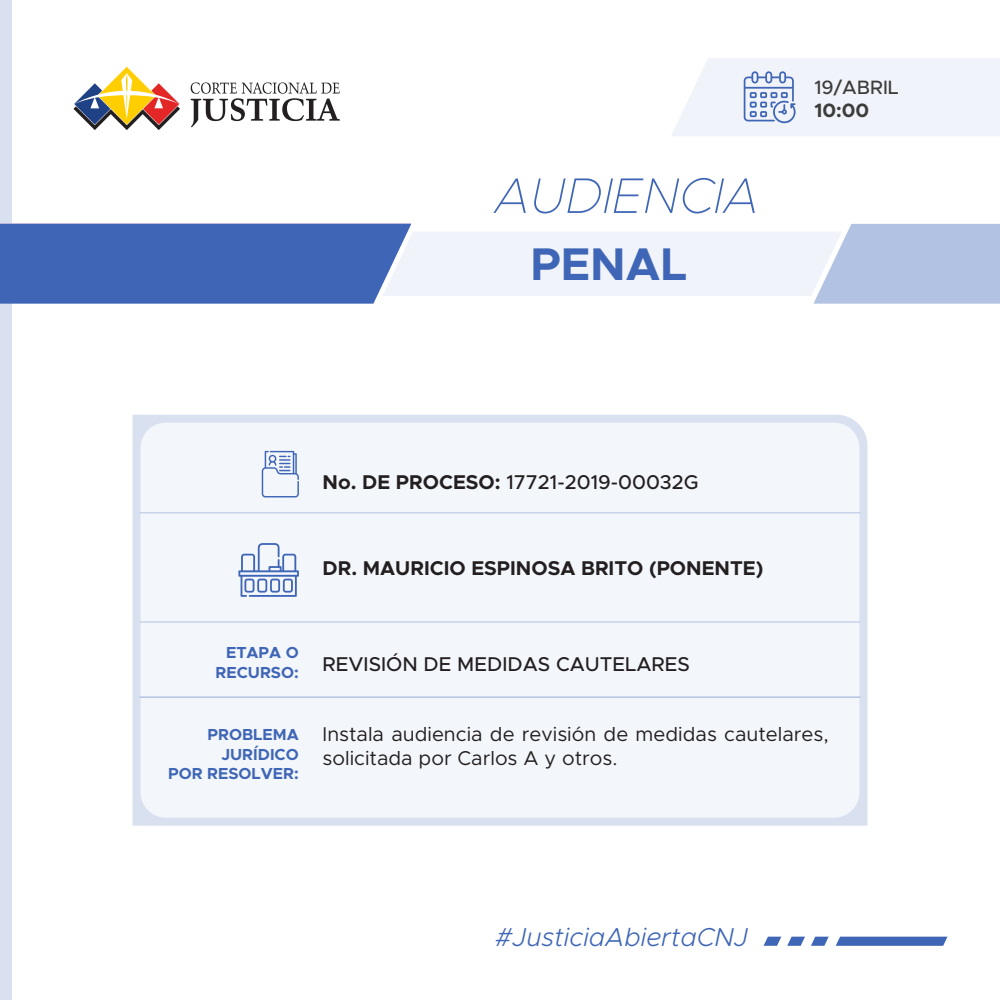
<style>
.page{position:relative;width:1000px;height:1000px;background:#fff}
.page>*{position:absolute;margin:0;border:0;box-sizing:border-box;transform-origin:0 0}
.t1{font:italic 100 50.2px "Metropolis";color:#3f66b6}
.t2{font:700 46px "Metropolis";color:#3f66b6}
.t3{font:italic 300 26px "Metropolis";color:#3f66b6}
.t4{font:20px/24px "Metropolis";color:#231f20}
.t5{font:500 20px "Metropolis";color:#231f20}
.t6{font:700 20px "Metropolis";color:#231f20}
.t7{font:500 19.4px "Metropolis";color:#3c3c3b}
.t8{font:700 19.4px "Metropolis";color:#3c3c3b}
.t9{font:700 16px/19.2px "Metropolis";color:#3f66b6;text-align:right}
.s1{font-weight:700}
</style>
<div class="page">
<svg style="left:133px;top:415px;width:734px;height:411px;background:#dae1f0"></svg>
<div style="left:141px;top:423px;width:718px;height:395px;background:#f3f6fb;border-radius:25px"></div>
<div style="left:0;top:0;width:12px;height:1000px;background:#d9e0f0"></div>
<svg style="left:836px;top:937px;width:112px;height:9px"></svg>
<svg style="left:811px;top:937px;width:18px;height:9px"></svg>
<svg style="left:787px;top:937px;width:18px;height:9px"></svg>
<svg style="left:764px;top:937px;width:17px;height:9px"></svg>
<svg style="left:262px;top:451px;width:37px;height:46px"></svg>
<hr style="left:140px;top:513px;width:720px;height:1px;background:#b2c2e2">
<hr style="left:140px;top:622px;width:720px;height:1px;background:#b2c2e2">
<hr style="left:140px;top:697px;width:720px;height:1px;background:#b2c2e2">
<svg style="left:238px;top:543px;width:61px;height:54px"></svg>
<svg style="left:0;top:223px;width:1000px;height:81px"></svg>
<svg style="left:191px;top:82px;width:149px;height:45px"></svg>
<svg style="left:73px;top:66px;width:107px;height:64px"></svg>
<svg style="left:671px;top:58px;width:329px;height:78px"></svg>
<h1 class="t1" style="left:495px;top:164px;width:266px">AUDIENCIA</h1>
<h2 class="t2" style="left:530px;top:235px;width:158px">PENAL</h2>
<p class="t7" style="left:814px;top:75px;width:86px">19/ABRIL</p>
<p class="t8" style="left:814px;top:98px;width:56px">10:00</p>
<p class="t5" style="left:323px;top:470px;width:378px"><span class="s1">No. DE PROCESO:</span> 17721-2019-00032G</p>
<p class="t6" style="left:323px;top:555px;width:442px">DR. MAURICIO ESPINOSA BRITO (PONENTE)</p>
<p class="t9" style="left:216px;top:643px;width:85px">ETAPA O<br>RECURSO:</p>
<p class="t9" style="left:168px;top:725px;width:132px">PROBLEMA<br>JURÍDICO<br>POR RESOLVER:</p>
<p class="t5" style="left:323px;top:651px;width:369px">REVISIÓN DE MEDIDAS CAUTELARES</p>
<p class="t4" style="left:323px;top:722px;width:508px">Instala audiencia de revisión de medidas cautelares, solicitada por Carlos A y otros.</p>
<h3 class="t3" style="left:495px;top:921px;width:255px">#JusticiaAbiertaCNJ</h3>
</div>
